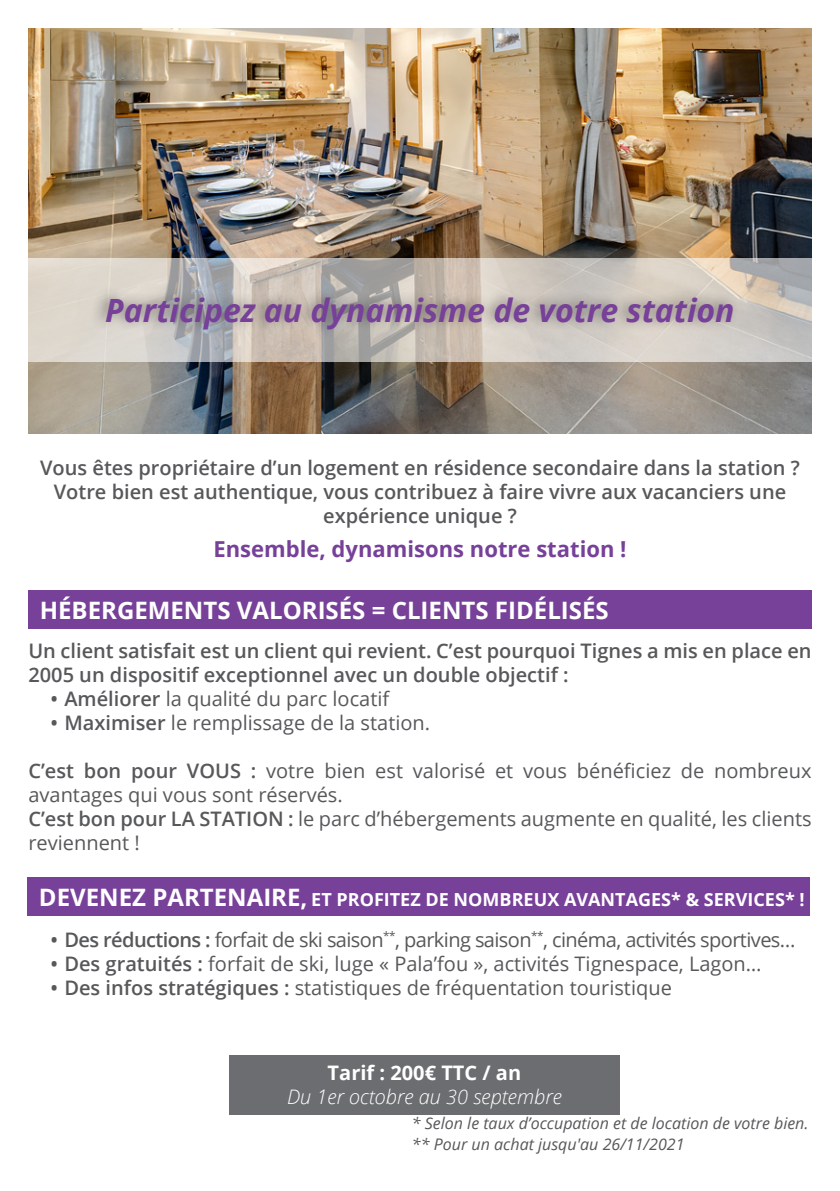
<style>
.page{position:relative;width:840px;height:1191px;background:#fff}
.page>*{position:absolute;margin:0;border:0;box-sizing:border-box;transform-origin:0 0}
.t1{font:italic 700 32px "Open Sans";color:#774099}
.t2{font:700 24px "Open Sans";color:#fff}
.t3{font:700 22px "Open Sans";color:#774099}
.t4{font:20px/24px "Open Sans";color:#57585a}
.t5{font:600 20px/24px "Open Sans";color:#57585a;text-align:center}
.t6{font:20px "Open Sans";letter-spacing:-.03em;color:#57585a}
.t7{font:italic 300 20px "Open Sans";color:#fff}
.t8{font:700 20px "Open Sans";color:#fff}
.t9{font:700 18px "Open Sans";color:#fff}
.t10{font:italic 16px "Open Sans";color:#57585a}
.s1{font-weight:600}
.s2{font-size:24px}
</style>
<div class="page">
<div style="left:28px;top:590px;width:783px;height:39px;background:#774099"></div>
<img style="left:28px;top:28px;width:783px;height:406px">
<svg style="left:28px;top:258px;width:783px;height:104px;background:#cbc5be"></svg>
<div style="left:90px;top:285px;width:649px;height:54px;background:#231f20;opacity:.47"></div>
<div style="left:229px;top:1055px;width:390px;height:59px;background:#6c6d70"></div>
<div style="left:28px;top:877px;width:781px;height:38px;background:#774099"></div>
<p class="t1" style="left:105px;top:287px;width:630px">Participez au dynamisme de votre station</p>
<p class="t5" style="left:40px;top:455px;width:760px">Vous êtes propriétaire d’un logement en résidence secondaire dans la station ?</p>
<p class="t5" style="left:54px;top:479px;width:733px">Votre bien est authentique, vous contribuez à faire vivre aux vacanciers une expérience unique ?</p>
<p class="t3" style="left:213px;top:533px;width:414px">Ensemble, dynamisons notre station !</p>
<p class="t2" style="left:40px;top:593px;width:570px">HÉBERGEMENTS VALORISÉS = CLIENTS FIDÉLISÉS</p>
<p class="t5" style="left:28px;top:638px;width:784px;text-align:left">Un client satisfait est un client qui revient. C’est pourquoi Tignes a mis en place en<br>2005 un dispositif exceptionnel avec un double objectif :</p>
<p class="t4" style="left:50px;top:686px;width:340px"><span class="s1">• Améliorer</span> la qualité du parc locatif</p>
<p class="t4" style="left:50px;top:710px;width:381px"><span class="s1">• Maximiser</span> le remplissage de la station.</p>
<p class="t4" style="left:28px;top:758px;width:784px"><span class="s1">C’est bon pour VOUS :</span> votre bien est valorisé et vous bénéficiez de nombreux avantages qui vous sont réservés.</p>
<p class="t4" style="left:28px;top:806px;width:784px"><span class="s1">C’est bon pour LA STATION :</span> le parc d’hébergements augmente en qualité, les clients reviennent !</p>
<p class="t9" style="left:39px;top:886px;width:766px"><span class="s2">DEVENEZ PARTENAIRE,</span> ET PROFITEZ DE NOMBREUX AVANTAGES* &amp; SERVICES* !</p>
<p class="t6" style="left:50px;top:925px;width:746px"><span class="s1">• Des réductions :</span> forfait de ski saison<sup>**</sup>, parking saison<sup>**</sup>, cinéma, activités sportives…</p>
<p class="t4" style="left:50px;top:950px;width:712px"><span class="s1">• Des gratuités :</span> forfait de ski, luge « Pala’fou », activités Tignespace, Lagon…</p>
<p class="t4" style="left:50px;top:974px;width:622px"><span class="s1">• Des infos stratégiques :</span> statistiques de fréquentation touristique</p>
<p class="t8" style="left:327px;top:1058px;width:195px">Tarif : 200€ TTC / an</p>
<p class="t7" style="left:287px;top:1083px;width:276px">Du 1er octobre au 30 septembre</p>
<p class="t10" style="left:411px;top:1112px;width:398px">* Selon le taux d’occupation et de location de votre bien.</p>
<p class="t10" style="left:411px;top:1133px;width:274px">** Pour un achat jusqu'au 26/11/2021</p>
</div>
